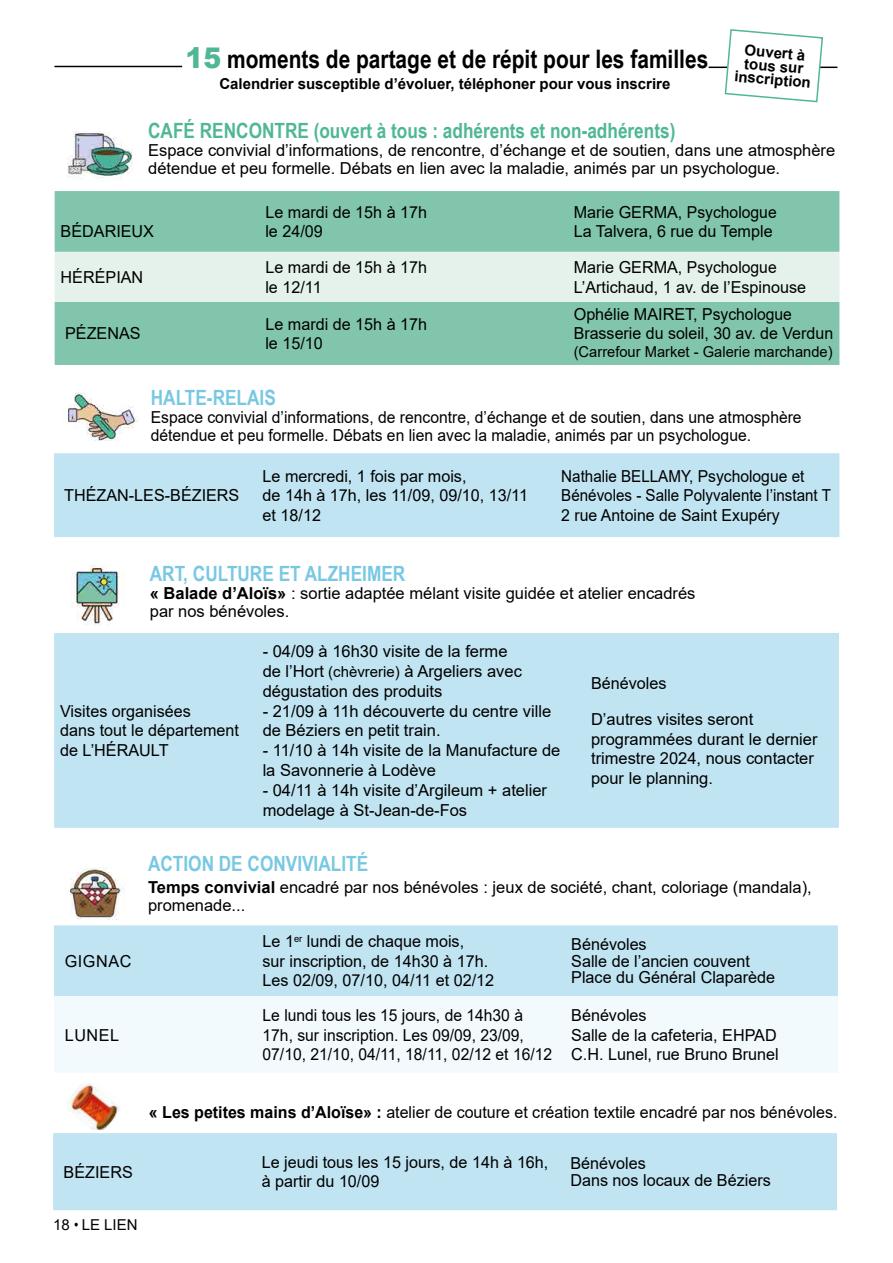
<style>
.page{position:relative;width:893px;height:1263px;background:#fff}
.page>*{position:absolute;margin:0;border:0;box-sizing:border-box;transform-origin:0 0}
.t1{font:700 25.5px "Arial Narrow";color:#000}
.t2{font:700 21px "Arial Narrow";color:#78c8e4}
.t3{font:700 21px "Arial Narrow";color:#50b796}
.t4{font:16.5px/19.5px "Arial";color:#000}
.t5{font:16.5px/19.5px "Arial";color:#000;scale:.95 1}
.t6{font:16.5px/19.5px "Arial";color:#000;scale:.92 1}
.t7{font:700 15px/13.5px "Arial";color:#000;text-align:center}
.t8{font:15px "Arial";color:#000}
.s1{font-family:"Arial";font-weight:900;font-size:28.5px;color:#50b796}
.s2{font-weight:700}
.s3{font-size:15px}
.s4{font-family:"Arial Narrow"}
</style>
<div class="page">
<img style="left:70px;top:868px;width:55px;height:52px">
<div style="left:54px;top:925px;width:784px;height:71px;background:#c0e4f1"></div>
<div style="left:54px;top:996px;width:784px;height:76px;background:#f3fafd"></div>
<img style="left:71px;top:565px;width:54px;height:60px">
<div style="left:54px;top:633px;width:785px;height:195px;background:#c0e4f1"></div>
<hr style="left:54px;top:66px;width:128px;height:1px;background:#000">
<hr style="left:709px;top:67px;width:128px;height:1px;background:#000">
<div style="left:55px;top:191px;width:784px;height:174px;background:#81c6ac"></div>
<div style="left:55px;top:252px;width:784px;height:50px;background:#e4f2eb"></div>
<img style="left:67px;top:131px;width:65px;height:48px">
<div style="left:54px;top:453px;width:785px;height:84px;background:#c0e4f1"></div>
<img style="left:68px;top:393px;width:70px;height:48px">
<img style="left:67px;top:1083px;width:54px;height:47px">
<div style="left:53px;top:1133px;width:784px;height:77px;background:#c0e4f1"></div>
<svg style="left:724px;top:29px;width:100px;height:74px"></svg>
<h1 class="t1" style="left:186px;top:40px;width:524px"><span class="s1">15</span> moments de partage et de répit pour les familles</h1>
<p class="t7" style="left:219px;top:77px;width:452px">Calendrier susceptible d’évoluer, téléphoner pour vous inscrire</p>
<p class="t7" style="left:737px;top:43px;width:78px;rotate:5deg">Ouvert à tous sur inscription</p>
<p class="t3" style="left:148px;top:115px;width:529px">CAFÉ RENCONTRE (ouvert à tous : adhérents et non-adhérents)</p>
<p class="t4" style="left:148px;top:141px;width:688px;line-height:18px">Espace convivial d’informations, de rencontre, d’échange et de soutien, dans une atmosphère détendue et peu formelle. Débats en lien avec la maladie, animés par un psychologue.</p>
<p class="t4" style="left:61px;top:222px;width:95px">BÉDARIEUX</p>
<p class="t4" style="left:265px;top:202px;width:163px">Le mardi de 15h à 17h le 24/09</p>
<p class="t4" style="left:574px;top:202px;width:204px">Marie GERMA, Psychologue<br>La Talvera, 6 rue du Temple</p>
<p class="t4" style="left:61px;top:267px;width:84px">HÉRÉPIAN</p>
<p class="t4" style="left:265px;top:257px;width:163px">Le mardi de 15h à 17h le 12/11</p>
<p class="t4" style="left:574px;top:257px;width:234px">Marie GERMA, Psychologue<br>L’Artichaud, 1 av. de l’Espinouse</p>
<p class="t4" style="left:65px;top:324px;width:77px">PÉZENAS</p>
<p class="t4" style="left:265px;top:314px;width:163px">Le mardi de 15h à 17h le 15/10</p>
<p class="t4" style="left:574px;top:304px;width:261px">Ophélie MAIRET, Psychologue<br>Brasserie du soleil, 30 av. de Verdun</p>
<p class="t8" style="left:574px;top:342px;width:260px">(Carrefour Market - Galerie marchande)</p>
<p class="t2" style="left:151px;top:381px;width:127px">HALTE-RELAIS</p>
<p class="t5" style="left:151px;top:408px;width:687px;line-height:18px">Espace convivial d’informations, de rencontre, d’échange et de soutien, dans une atmosphère détendue et peu formelle. Débats en lien avec la maladie, animés par un psychologue.</p>
<p class="t4" style="left:64px;top:485px;width:177px">THÉZAN-LES-BÉZIERS</p>
<p class="t4" style="left:263px;top:466px;width:267px">Le mercredi, 1 fois par mois,<br>de 14h à 17h, les 11/09, 09/10, 13/11 et 18/12</p>
<p class="t6" style="left:561px;top:466px;width:295px">Nathalie BELLAMY, Psychologue et<br>Bénévoles - Salle Polyvalente l’instant T<br>2 rue Antoine de Saint Exupéry</p>
<p class="t2" style="left:150px;top:558px;width:257px">ART, CULTURE ET ALZHEIMER</p>
<p class="t4" style="left:150px;top:584px;width:547px;line-height:18px"><span class="s2">« Balade d’Aloïs»</span> : sortie adaptée mélant visite guidée et atelier encadrés par nos bénévoles.</p>
<p class="t4" style="left:60px;top:701px;width:180px">Visites organisées<br>dans tout le département de L’HÉRAULT</p>
<p class="t4" style="left:263px;top:641px;width:261px">- 04/09 à 16h30 visite de la ferme de l’Hort <span class="s3">(chèvrerie)</span> à Argeliers avec dégustation des produits</p>
<p class="t4" style="left:263px;top:701px;width:290px">- 21/09 à 11h découverte du centre ville de Béziers en petit train.</p>
<p class="t4" style="left:263px;top:740px;width:299px">- 11/10 à 14h visite de la Manufacture de la Savonnerie à Lodève</p>
<p class="t4" style="left:263px;top:780px;width:286px">- 04/11 à 14h visite d’Argileum + atelier modelage à St-Jean-de-Fos</p>
<p class="t4" style="left:591px;top:673px;width:77px">Bénévoles</p>
<p class="t4" style="left:591px;top:709px;width:228px">D’autres visites seront programmées durant le dernier trimestre 2024, nous contacter pour le planning.</p>
<p class="t4" style="left:65px;top:951px;width:68px">GIGNAC</p>
<p class="t4" style="left:65px;top:1025px;width:56px">LUNEL</p>
<p class="t2" style="left:148px;top:848px;width:222px">ACTION DE CONVIVIALITÉ</p>
<p class="t4" style="left:148px;top:878px;width:665px;line-height:18px"><span class="s2">Temps convivial</span> encadré par nos bénévoles : jeux de société, chant, coloriage (mandala), promenade...</p>
<p class="t4" style="left:263px;top:932px;width:233px">Le 1<sup>er</sup> lundi de chaque mois,<br>sur inscription, de 14h30 à 17h.<br>Les 02/09, 07/10, 04/11 et 02/12</p>
<p class="t4" style="left:571px;top:936px;width:206px;line-height:16.5px">Bénévoles<br>Salle de l’ancien couvent<br>Place du Général Claparède</p>
<p class="t5" style="left:263px;top:1005px;width:306px">Le lundi tous les 15 jours, de 14h30 à<br>17h, sur inscription. Les 09/09, 23/09,<br>07/10, 21/10, 04/11, 18/11, 02/12 et 16/12</p>
<p class="t4" style="left:571px;top:1005px;width:209px">Bénévoles<br>Salle de la cafeteria, EHPAD<br>C.H. Lunel, rue Bruno Brunel</p>
<p class="t4" style="left:149px;top:1103px;width:690px"><span class="s2">« Les petites mains d’Aloïse» :</span> atelier de couture et création textile encadré par nos bénévoles.</p>
<p class="t4" style="left:64px;top:1162px;width:71px">BÉZIERS</p>
<p class="t4" style="left:262px;top:1152px;width:288px">Le jeudi tous les 15 jours, de 14h à 16h, à partir du 10/09</p>
<p class="t4" style="left:570px;top:1155px;width:202px;line-height:16.5px">Bénévoles<br>Dans nos locaux de Béziers</p>
<p class="t8" style="left:53px;top:1215px;width:86px">18 <span class="s4">•</span> LE LIEN</p>
</div>
